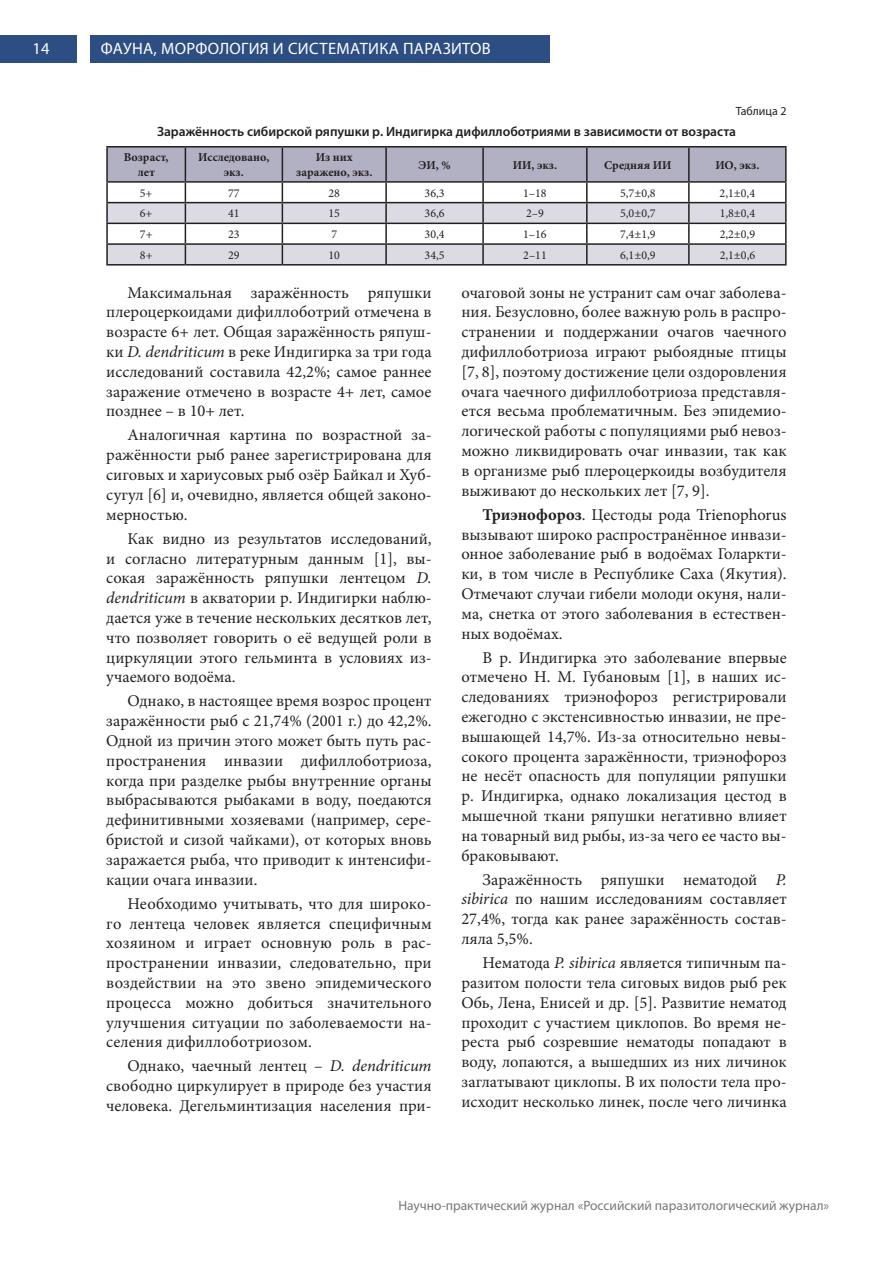
<style>
.page{position:relative;width:893px;height:1263px;background:#fff}
.page>*{position:absolute;margin:0;border:0;box-sizing:border-box;transform-origin:0 0}
.t1{font:16.5px/19.8px "Minion Pro";color:#231f20;text-align:justify}
.t2{font:16.5px "Myriad Pro";letter-spacing:.02em;color:#fff}
.t3{font:600 13.5px "Myriad Pro";color:#231f20}
.t4{font:13.5px "Myriad Pro";color:#76787b}
.t5{font:12px "Minion Pro";color:#231f20}
.t6{font:700 12px/14.4px "Minion Pro";color:#231f20;text-align:center}
.t7{font:12px "Myriad Pro";color:#231f20}
.s1{font-style:italic}
.s2{font-weight:700}
</style>
<div class="page">
<div style="left:0;top:36px;width:77px;height:27px;background:#2d4e82"></div>
<div style="left:90px;top:36px;width:460px;height:27px;background:#2d4e82"></div>
<hr style="left:106px;top:146px;width:79px;height:2px;background:#231f20">
<hr style="left:185px;top:146px;width:97px;height:2px;background:#231f20">
<hr style="left:282px;top:146px;width:104px;height:2px;background:#231f20">
<hr style="left:386px;top:146px;width:97px;height:2px;background:#231f20">
<hr style="left:483px;top:146px;width:104px;height:2px;background:#231f20">
<hr style="left:587px;top:146px;width:102px;height:2px;background:#231f20">
<hr style="left:689px;top:146px;width:98px;height:2px;background:#231f20">
<svg style="left:106px;top:147px;width:681px;height:117px"></svg>
<hr style="left:106px;top:264px;width:79px;height:2px;background:#231f20">
<hr style="left:185px;top:264px;width:97px;height:2px;background:#231f20">
<hr style="left:282px;top:264px;width:104px;height:2px;background:#231f20">
<hr style="left:386px;top:264px;width:97px;height:2px;background:#231f20">
<hr style="left:483px;top:264px;width:104px;height:2px;background:#231f20">
<hr style="left:587px;top:264px;width:102px;height:2px;background:#231f20">
<hr style="left:689px;top:264px;width:98px;height:2px;background:#231f20">
<p class="t2" style="left:33px;top:39px;width:18px">14</p>
<p class="t2" style="left:101px;top:39px;width:391px">ФАУНА, МОРФОЛОГИЯ И СИСТЕМАТИКА ПАРАЗИТОВ</p>
<p class="t7" style="left:736px;top:104px;width:52px">Таблица 2</p>
<p class="t3" style="left:157px;top:123px;width:580px">Заражённость сибирской ряпушки р. Индигирка дифиллоботриями в зависимости от возраста</p>
<p class="t6" style="left:124px;top:150px;width:46px">Возраст, лет</p>
<p class="t6" style="left:198px;top:150px;width:73px">Исследовано, экз.</p>
<p class="t6" style="left:296px;top:150px;width:78px">Из них заражено, экз.</p>
<p class="t6" style="left:418px;top:157px;width:34px">ЭИ, %</p>
<p class="t6" style="left:513px;top:157px;width:46px">ИИ, экз.</p>
<p class="t6" style="left:604px;top:157px;width:69px">Средняя ИИ</p>
<p class="t6" style="left:715px;top:157px;width:46px">ИО, экз.</p>
<p class="t5" style="left:140px;top:185px;width:14px">5+</p>
<p class="t5" style="left:228px;top:185px;width:13px">77</p>
<p class="t5" style="left:328px;top:185px;width:13px">28</p>
<p class="t5" style="left:425px;top:185px;width:22px">36,3</p>
<p class="t5" style="left:523px;top:185px;width:25px">1–18</p>
<p class="t5" style="left:620px;top:185px;width:37px">5,7±0,8</p>
<p class="t5" style="left:720px;top:185px;width:37px">2,1±0,4</p>
<p class="t5" style="left:140px;top:205px;width:14px">6+</p>
<p class="t5" style="left:228px;top:205px;width:13px">41</p>
<p class="t5" style="left:328px;top:205px;width:13px">15</p>
<p class="t5" style="left:425px;top:205px;width:22px">36,6</p>
<p class="t5" style="left:526px;top:205px;width:19px">2–9</p>
<p class="t5" style="left:620px;top:205px;width:37px">5,0±0,7</p>
<p class="t5" style="left:720px;top:205px;width:37px">1,8±0,4</p>
<p class="t5" style="left:140px;top:226px;width:14px">7+</p>
<p class="t5" style="left:228px;top:226px;width:13px">23</p>
<p class="t5" style="left:331px;top:226px;width:7px">7</p>
<p class="t5" style="left:425px;top:226px;width:22px">30,4</p>
<p class="t5" style="left:523px;top:226px;width:25px">1–16</p>
<p class="t5" style="left:620px;top:226px;width:37px">7,4±1,9</p>
<p class="t5" style="left:720px;top:226px;width:37px">2,2±0,9</p>
<p class="t5" style="left:140px;top:247px;width:14px">8+</p>
<p class="t5" style="left:228px;top:247px;width:13px">29</p>
<p class="t5" style="left:329px;top:247px;width:13px">10</p>
<p class="t5" style="left:425px;top:247px;width:22px">34,5</p>
<p class="t5" style="left:523px;top:247px;width:25px">2–11</p>
<p class="t5" style="left:620px;top:247px;width:37px">6,1±0,9</p>
<p class="t5" style="left:720px;top:247px;width:37px">2,1±0,6</p>
<p class="t1" style="left:106px;top:282px;width:327px;text-indent:21px">Максимальная заражённость ряпушки плероцеркоидами дифиллоботрий отмечена в возрасте 6+ лет. Общая заражённость ряпуш&shy;ки <span class="s1">D. dendriticum</span> в реке Индигирка за три года исследований составила 42,2%; самое раннее заражение отмечено в возрасте 4+ лет, самое позднее – в 10+ лет.</p>
<p class="t1" style="left:106px;top:425px;width:327px;text-indent:21px">Аналогичная картина по возрастной за&shy;ражённости рыб ранее зарегистрирована для сиговых и хариусовых рыб озёр Байкал и Хуб&shy;сугул [6] и, очевидно, является общей законо&shy;мерностью.</p>
<p class="t1" style="left:106px;top:529px;width:327px;text-indent:21px">Как видно из результатов исследований, и согласно литературным данным [1], вы&shy;сокая заражённость ряпушки лентецом <span class="s1">D. dendriticum</span> в акватории р. Индигирки наблю&shy;дается уже в течение нескольких десятков лет, что позволяет говорить о её ведущей роли в циркуляции этого гельминта в условиях из&shy;учаемого водоёма.</p>
<p class="t1" style="left:106px;top:691px;width:327px;text-indent:21px">Однако, в настоящее время возрос процент заражённости рыб с 21,74% (2001 г.) до 42,2%.<br>Одной из причин этого может быть путь рас&shy;пространения инвазии дифиллоботриоза, когда при разделке рыбы внутренние органы выбрасываются рыбаками в воду, поедаются дефинитивными хозяевами (например, сере&shy;бристой и сизой чайками), от которых вновь заражается рыба, что приводит к интенсифи&shy;кации очага инвазии.</p>
<p class="t1" style="left:106px;top:894px;width:327px;text-indent:21px">Необходимо учитывать, что для широко&shy;го лентеца человек является специфичным хозяином и играет основную роль в рас&shy;пространении инвазии, следовательно, при воздействии на это звено эпидемического процесса можно добиться значительного улучшения ситуации по заболеваемости на&shy;селения дифиллоботриозом.</p>
<p class="t1" style="left:106px;top:1056px;width:327px;text-indent:21px">Однако, чаечный лентец – <span class="s1">D. dendriticum </span>свободно циркулирует в природе без участия человека. Дегельминтизация населения при-</p>
<p class="t1" style="left:461px;top:283px;width:327px">очаговой зоны не устранит сам очаг заболева&shy;ния. Безусловно, более важную роль в распро&shy;странении и поддержании очагов чаечного дифиллоботриоза играют рыбоядные птицы [7, 8], поэтому достижение цели оздоровления очага чаечного дифиллоботриоза представля&shy;ется весьма проблематичным. Без эпидемио&shy;логической работы с популяциями рыб невоз&shy;можно ликвидировать очаг инвазии, так как в организме рыб плероцеркоиды возбудителя выживают до нескольких лет [7, 9].</p>
<p class="t1" style="left:461px;top:505px;width:327px;text-indent:21px"><span class="s2">Триэнофороз</span>. Цестоды рода Trienophorus вызывают широко распространённое инвази&shy;онное заболевание рыб в водоёмах Голаркти&shy;ки, в том числе в Республике Саха (Якутия).<br>Отмечают случаи гибели молоди окуня, нали&shy;ма, снетка от этого заболевания в естествен&shy;ных водоёмах.</p>
<p class="t1" style="left:461px;top:647px;width:327px;text-indent:21px">В р. Индигирка это заболевание впервые отмечено Н. М. Губановым [1], в наших ис&shy;следованиях триэнофороз регистрировали ежегодно с экстенсивностью инвазии, не пре&shy;вышающей 14,7%. Из-за относительно невы&shy;сокого процента заражённости, триэнофороз не несёт опасность для популяции ряпушки р. Индигирка, однако локализация цестод в мышечной ткани ряпушки негативно влияет на товарный вид рыбы, из-за чего ее часто вы&shy;браковывают.</p>
<p class="t1" style="left:461px;top:869px;width:327px;text-indent:21px">Заражённость ряпушки нематодой <span class="s1">P. sibirica</span> по нашим исследованиям составляет 27,4%, тогда как ранее заражённость состав&shy;ляла 5,5%.</p>
<p class="t1" style="left:461px;top:953px;width:327px;text-indent:21px">Нематода <span class="s1">P. sibirica</span> является типичным па&shy;разитом полости тела сиговых видов рыб рек Обь, Лена, Енисей и др. [5]. Развитие нематод проходит с участием циклопов. Во время не&shy;реста рыб созревшие нематоды попадают в воду, лопаются, а вышедших из них личинок заглатывают циклопы. В их полости тела про&shy;исходит несколько линек, после чего личинка</p>
<p class="t4" style="left:398px;top:1197px;width:432px">Научно-практический журнал «Российский паразитологический журнал»</p>
</div>
